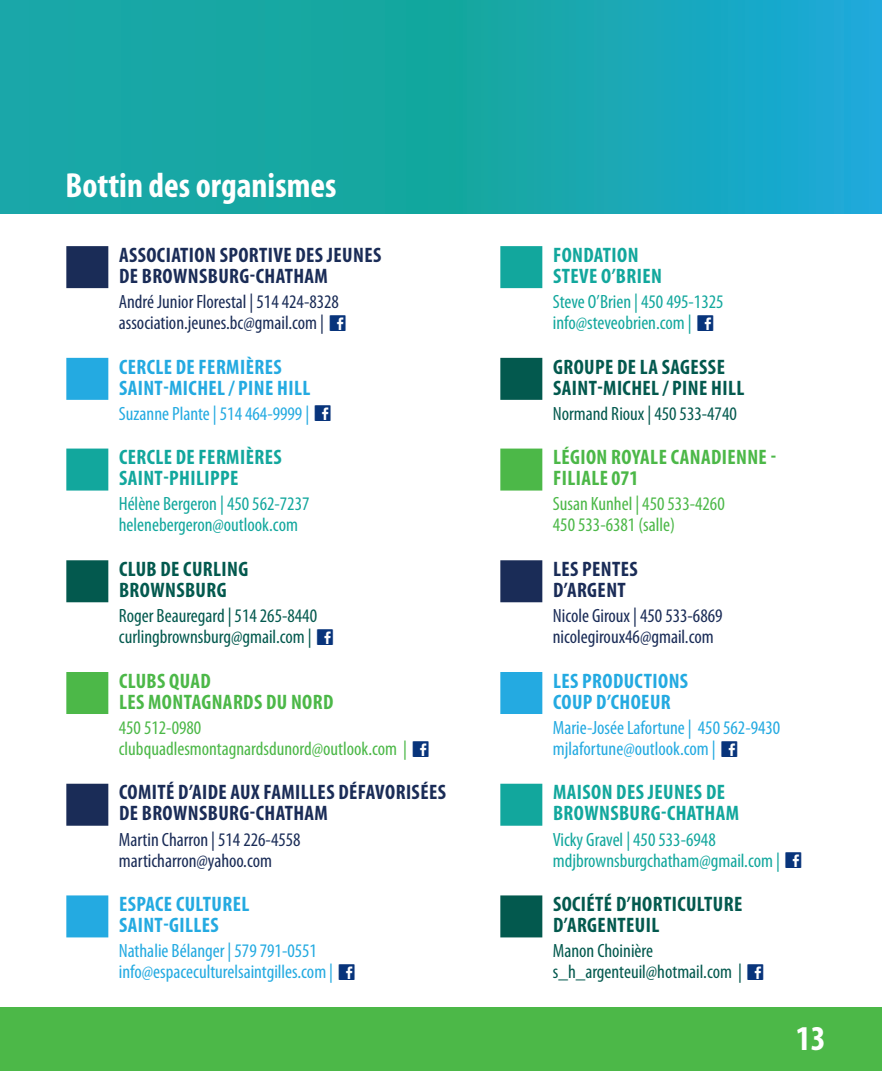
<style>
.page{position:relative;width:882px;height:1071px;background:#fff}
.page>*{position:absolute;margin:0;border:0;box-sizing:border-box;transform-origin:0 0}
.t1{font:700 condensed 35px "Myriad Pro";color:#fff}
.Bottin___Titre_BASE{font:700 condensed 21px/21px "Myriad Pro";letter-spacing:.02em;color:#1a2c57}
.Bottin___Titre_VERT_FONCÉ{font:700 condensed 21px/21px "Myriad Pro";letter-spacing:.02em;color:#03594e}
.Bottin___Titre_-_BLEU{font:700 condensed 21px/21px "Myriad Pro";letter-spacing:.02em;color:#24aae1}
.Bottin___Titre_SARCELLE{font:700 condensed 21px/21px "Myriad Pro";letter-spacing:.02em;color:#12a79d}
.Bottin___Titre_VERT{font:700 condensed 21px/21px "Myriad Pro";letter-spacing:.02em;color:#4cb848}
.Bottin___Description{font:condensed 19.25px/21px "Myriad Pro";color:#1a2c57}
.Bottin___Description-2{font:condensed 19.25px/21px "Myriad Pro";color:#12a79d}
.Bottin___Description-3{font:condensed 19.25px/21px "Myriad Pro";color:#24aae1}
.Bottin___Description-4{font:condensed 19.25px/21px "Myriad Pro";color:#03594e}
.Bottin___Description-5{font:condensed 19.25px/21px "Myriad Pro";color:#4cb848}
.s1{font-family:"Social Logos";font-stretch:normal;font-size:28px;color:#08347b}
</style>
<div class="page">
<svg style="left:0;top:0;width:882px;height:214px;background:#18a7af"></svg>
<div style="left:66px;top:246px;width:42px;height:42px;background:#1a2c57"></div>
<div style="left:66px;top:358px;width:42px;height:42px;background:#24aae1"></div>
<div style="left:66px;top:449px;width:42px;height:42px;background:#12a79d"></div>
<div style="left:66px;top:560px;width:42px;height:42px;background:#03594e"></div>
<div style="left:66px;top:672px;width:42px;height:42px;background:#4cb848"></div>
<div style="left:66px;top:784px;width:42px;height:42px;background:#1a2c57"></div>
<div style="left:66px;top:895px;width:42px;height:42px;background:#24aae1"></div>
<div style="left:500px;top:246px;width:42px;height:42px;background:#12a79d"></div>
<div style="left:500px;top:358px;width:42px;height:42px;background:#03594e"></div>
<div style="left:500px;top:449px;width:42px;height:42px;background:#4cb848"></div>
<div style="left:500px;top:560px;width:42px;height:42px;background:#1a2c57"></div>
<div style="left:500px;top:672px;width:42px;height:42px;background:#24aae1"></div>
<div style="left:500px;top:784px;width:42px;height:42px;background:#12a79d"></div>
<div style="left:500px;top:895px;width:42px;height:42px;background:#03594e"></div>
<hr style="left:0;top:0;width:1px;height:100px;background:#1aa7a9">
<div style="left:0;top:1008px;width:882px;height:63px;background:#4cb848"></div>
<p class="t1" style="left:65px;top:164px;width:273px">Bottin des organismes</p>
<p class="Bottin___Titre_BASE" style="left:119px;top:244px;width:264px">ASSOCIATION SPORTIVE DES JEUNES<br>DE BROWNSBURG-CHATHAM</p>
<p class="Bottin___Description" style="left:119px;top:291px;width:231px">André Junior Florestal | 514 424-8328 association.jeunes.bc@gmail.com | <span class="s1">C</span></p>
<p class="Bottin___Titre_-_BLEU" style="left:119px;top:356px;width:193px">CERCLE DE FERMIÈRES<br>SAINT-MICHEL / PINE HILL</p>
<p class="Bottin___Description-3" style="left:119px;top:403px;width:216px">Suzanne Plante | 514 464-9999 | <span class="s1">C</span></p>
<p class="Bottin___Titre_SARCELLE" style="left:119px;top:446px;width:164px">CERCLE DE FERMIÈRES<br>SAINT-PHILIPPE</p>
<p class="Bottin___Description-2" style="left:119px;top:493px;width:192px">Hélène Bergeron | 450 562-7237 helenebergeron@outlook.com</p>
<p class="Bottin___Titre_VERT_FONCÉ" style="left:119px;top:558px;width:131px">CLUB DE CURLING<br>BROWNSBURG</p>
<p class="Bottin___Description-4" style="left:119px;top:605px;width:219px">Roger Beauregard | 514 265-8440 curlingbrownsburg@gmail.com | <span class="s1">C</span></p>
<p class="Bottin___Titre_VERT" style="left:119px;top:670px;width:216px">CLUBS QUAD<br>LES MONTAGNARDS DU NORD</p>
<p class="Bottin___Description-5" style="left:119px;top:717px;width:314px">450 512-0980 clubquadlesmontagnardsdunord@outlook.com | <span class="s1">C</span></p>
<p class="Bottin___Titre_BASE" style="left:119px;top:782px;width:328px">COMITÉ D’AIDE AUX FAMILLES DÉFAVORISÉES<br>DE BROWNSBURG-CHATHAM</p>
<p class="Bottin___Description" style="left:119px;top:828px;width:183px">Martin Charron | 514 226-4558 marticharron@yahoo.com</p>
<p class="Bottin___Titre_-_BLEU" style="left:119px;top:893px;width:132px">ESPACE CULTUREL<br>SAINT-GILLES</p>
<p class="Bottin___Description-3" style="left:119px;top:940px;width:240px">Nathalie Bélanger | 579 791-0551 info@espaceculturelsaintgilles.com | <span class="s1">C</span></p>
<p class="Bottin___Titre_SARCELLE" style="left:553px;top:244px;width:110px">FONDATION<br>STEVE O’BRIEN</p>
<p class="Bottin___Description-2" style="left:553px;top:291px;width:172px">Steve O’Brien | 450 495-1325 info@steveobrien.com | <span class="s1">C</span></p>
<p class="Bottin___Titre_VERT_FONCÉ" style="left:553px;top:356px;width:193px">GROUPE DE LA SAGESSE<br>SAINT-MICHEL / PINE HILL</p>
<p class="Bottin___Description-4" style="left:553px;top:403px;width:186px">Normand Rioux | 450 533-4740</p>
<p class="Bottin___Titre_VERT" style="left:553px;top:446px;width:225px">LÉGION ROYALE CANADIENNE -<br>FILIALE 071</p>
<p class="Bottin___Description-5" style="left:553px;top:493px;width:173px">Susan Kunhel | 450 533-4260<br>450 533-6381 (salle)</p>
<p class="Bottin___Titre_BASE" style="left:553px;top:558px;width:86px">LES PENTES<br>D’ARGENT</p>
<p class="Bottin___Description" style="left:553px;top:605px;width:171px">Nicole Giroux | 450 533-6869 nicolegiroux46@gmail.com</p>
<p class="Bottin___Titre_-_BLEU" style="left:553px;top:670px;width:137px">LES PRODUCTIONS<br>COUP D’CHOEUR</p>
<p class="Bottin___Description-3" style="left:553px;top:717px;width:229px">Marie-Josée Lafortune | 450 562-9430 mjlafortune@outlook.com | <span class="s1">C</span></p>
<p class="Bottin___Titre_SARCELLE" style="left:553px;top:782px;width:188px">MAISON DES JEUNES DE<br>BROWNSBURG-CHATHAM</p>
<p class="Bottin___Description-2" style="left:553px;top:828px;width:253px">Vicky Gravel | 450 533-6948 mdjbrownsburgchatham@gmail.com | <span class="s1">C</span></p>
<p class="Bottin___Titre_VERT_FONCÉ" style="left:553px;top:893px;width:191px">SOCIÉTÉ D’HORTICULTURE<br>D’ARGENTEUIL</p>
<p class="Bottin___Description-4" style="left:553px;top:940px;width:215px">Manon Choinière s_h_argenteuil@hotmail.com | <span class="s1">C</span></p>
<h1 class="t1" style="left:796px;top:1016px;width:31px">13</h1>
</div>
